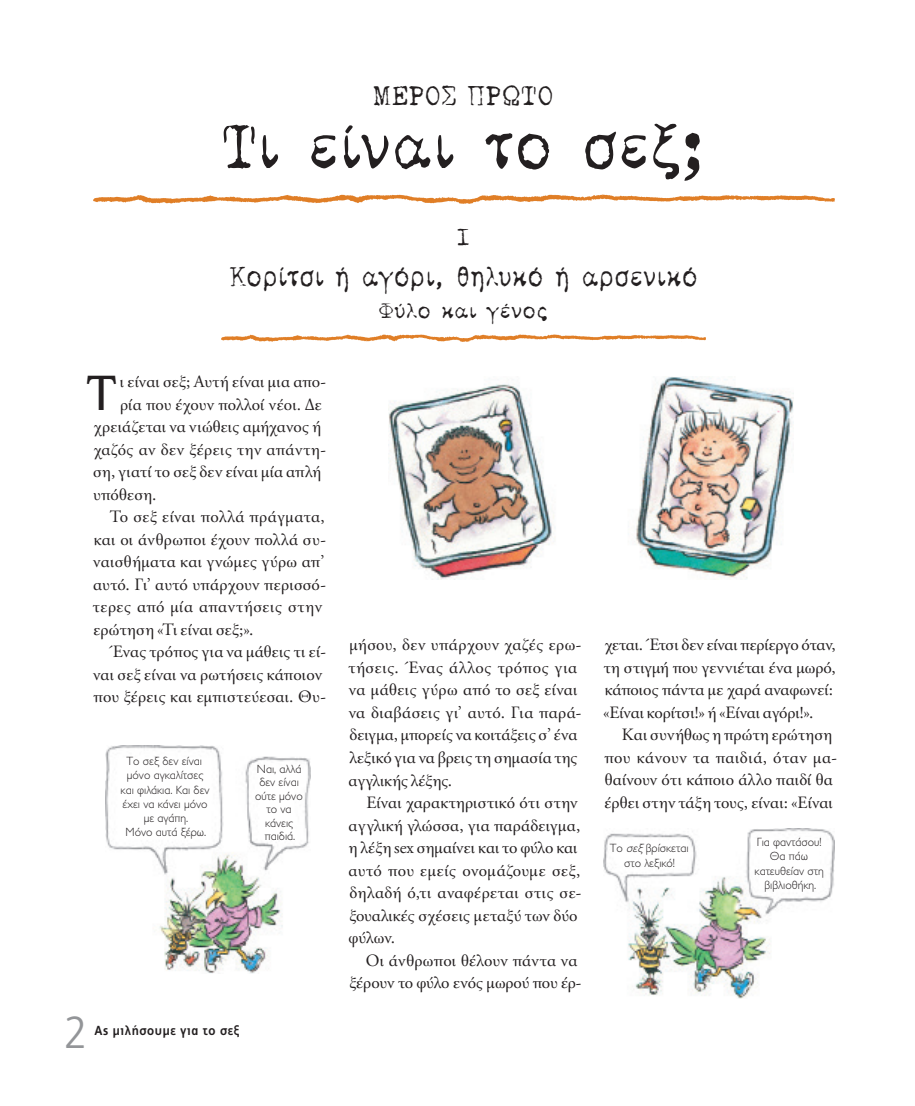
<style>
.page{position:relative;width:915px;height:1106px;background:#fff}
.page>*{position:absolute;margin:0;border:0;box-sizing:border-box;transform-origin:0 0}
.t1{font:72px "CF Bar Text";letter-spacing:-.015em;color:#231f20;scale:.95 1}
.t2{font:300 50.25px "CF Derrida";color:#231f20}
.t3{font:300 45px "PF Index";color:#939598}
.t4{font:31.5px "CF Bar Text";color:#231f20;scale:.9 1}
.t5{font:31.5px "CF Bar Text";color:#231f20;scale:.95 1}
.t6{font:27px "CF Bar Text";color:#231f20}
.t7{font:24px "CF Bar Text";letter-spacing:.01em;color:#231f20}
.t8{font:17.25px/22.5px "CF Garamond";letter-spacing:.01em;color:#231f20}
.t9{font:17.25px "CF Garamond";letter-spacing:.03em;color:#231f20}
.t10{font:700 13.2px "PF Index";letter-spacing:.05em;color:#231f20}
.t11{font:300 12px/14.2px "Gill Sans Hel";color:#231f20;text-align:center}
.s1{font-style:italic}
</style>
<div class="page">
<img style="left:105px;top:745px;width:205px;height:228px">
<img style="left:603px;top:828px;width:230px;height:170px">
<img style="left:221px;top:335px;width:484px;height:7px">
<img style="left:94px;top:194px;width:739px;height:9px">
<img style="left:388px;top:377px;width:405px;height:202px">
<h3 class="t5" style="left:372px;top:82px;width:154px">Μέρος πρωτο</h3>
<h1 class="t1" style="left:222px;top:114px;width:510px">Τι είναι το σεξ;</h1>
<h3 class="t6" style="left:457px;top:225px;width:13px">1</h3>
<h3 class="t4" style="left:230px;top:263px;width:521px">Κορίτσι ή αγόρι, θηλυκό ή αρσενικό</h3>
<h3 class="t7" style="left:378px;top:299px;width:171px">Φύλο και γένος</h3>
<h2 class="t2" style="left:86px;top:365px;width:30px">Τ</h2>
<p class="t8" style="left:120px;top:371px;width:208px">ι είναι σεξ; Αυτή είναι μια απο-</p>
<p class="t8" style="left:120px;top:393px;width:203px">ρία που έχουν πολλοί νέοι. Δε</p>
<p class="t8" style="left:94px;top:416px;width:229px">χρειάζεται να νιώθεις αμήχανος ή</p>
<p class="t8" style="left:94px;top:438px;width:234px">χαζός αν δεν ξέρεις την απάντη-</p>
<p class="t8" style="left:93px;top:461px;width:229px">ση, γιατί το σεξ δεν είναι μία απλή</p>
<p class="t8" style="left:93px;top:483px;width:65px">υπόθεση.</p>
<p class="t8" style="left:110px;top:506px;width:216px">Το σεξ είναι πολλά πράγματα,</p>
<p class="t8" style="left:94px;top:528px;width:233px">και οι άνθρωποι έχουν πολλά συ-</p>
<p class="t8" style="left:93px;top:551px;width:233px">ναισθήματα και γνώμες γύρω απ’</p>
<p class="t8" style="left:93px;top:573px;width:234px">αυτό. Γι’ αυτό υπάρχουν περισσό-</p>
<p class="t9" style="left:93px;top:597px;width:231px">τερες από μία απαντήσεις στην</p>
<p class="t8" style="left:93px;top:618px;width:161px">ερώτηση «Τι είναι σεξ;».</p>
<p class="t8" style="left:109px;top:641px;width:218px">Ένας τρόπος για να μάθεις τι εί-</p>
<p class="t8" style="left:93px;top:663px;width:230px">ναι σεξ είναι να ρωτήσεις κάποιον</p>
<p class="t8" style="left:93px;top:686px;width:234px">που ξέρεις και εμπιστεύεσαι. Θυ-</p>
<p class="t11" style="left:121px;top:754px;width:90px">Το σεξ δεν είναι μόνο αγκαλίτσες και φιλάκια. Και δεν έχει να κάνει μόνο με αγάπη.<br>Μόνο αυτά ξέρω.</p>
<p class="t11" style="left:255px;top:762px;width:49px;line-height:13.5px">Ναι, αλλά δεν είναι ούτε μόνο το να κάνεις παιδιά.</p>
<h3 class="t3" style="left:63px;top:1007px;width:25px">2</h3>
<p class="t10" style="left:94px;top:1023px;width:146px">Ας μιλήσουμε για το σεξ</p>
<p class="t8" style="left:348px;top:634px;width:234px">μήσου, δεν υπάρχουν χαζές ερω&shy;τήσεις. Ένας άλλος τρόπος για να μάθεις γύρω από το σεξ είναι να διαβάσεις γι’ αυτό. Για παρά&shy;δειγμα, μπορείς να κοιτάξεις σ’ ένα λεξικό για να βρεις τη σημασία της αγγλικής λέξης.</p>
<p class="t8" style="left:348px;top:792px;width:234px;text-indent:18px">Είναι χαρακτηριστικό ότι στην αγγλική γλώσσα, για παράδειγμα, η λέξη sex σημαίνει και το φύλο και αυτό που εμείς ονομάζουμε σεξ, δηλαδή ό,τι αναφέρεται στις σε&shy;ξουαλικές σχέσεις μεταξύ των δύο φύλων.</p>
<p class="t8" style="left:349px;top:949px;width:233px;text-align:right">Οι άνθρωποι θέλουν πάντα να ξέρουν το φύλο ενός μωρού που έρ-</p>
<p class="t8" style="left:603px;top:634px;width:234px">χεται. Έτσι δεν είναι περίεργο όταν, τη στιγμή που γεννιέται ένα μωρό, κάποιος πάντα με χαρά αναφωνεί: «Είναι κορίτσι!» ή «Είναι αγόρι!».</p>
<p class="t8" style="left:604px;top:724px;width:234px;text-indent:18px">Και συνήθως η πρώτη ερώτηση που κάνουν τα παιδιά, όταν μα&shy;θαίνουν ότι κάποιο άλλο παιδί θα έρθει στην τάξη τους, είναι: «Είναι</p>
<p class="t11" style="left:609px;top:841px;width:80px">Το <span class="s1">σεξ</span> βρίσκεται στο λεξικό!</p>
<p class="t11" style="left:754px;top:835px;width:71px">Για φαντάσου!<br>Θα πάω κατευθείαν στη βιβλιοθήκη.</p>
</div>
